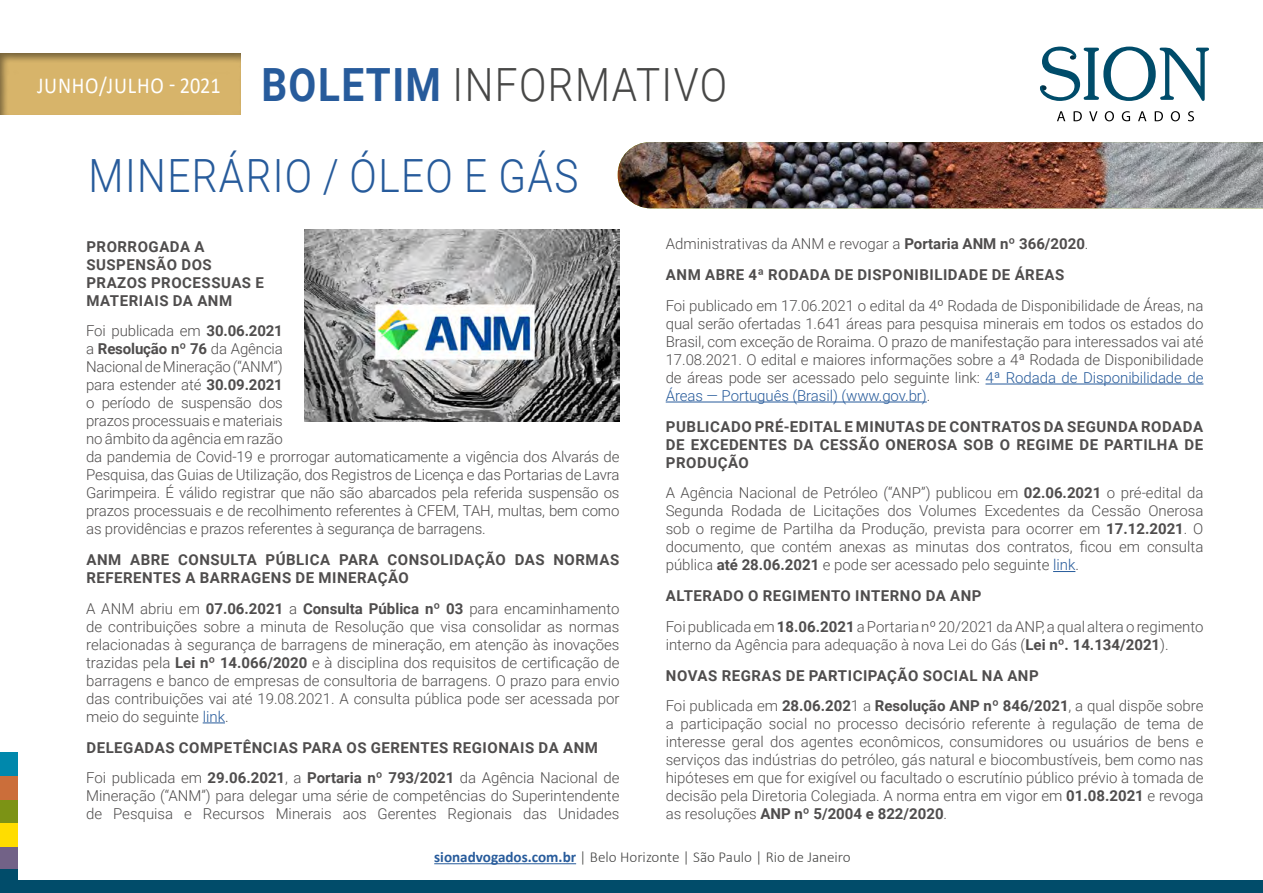
<style>
.page{position:relative;width:1263px;height:893px;background:#fff}
.page>*{position:absolute;margin:0;border:0;box-sizing:border-box;transform-origin:0 0}
.t1{font:300 45.75px "Roboto";letter-spacing:.035em;color:#275b9b;scale:.88 1}
.t2{font:22.95px "Calibri";letter-spacing:.04em;color:#fff;scale:.88 1}
.t3{font:300 15.15px "Calibri";color:#474746}
.t4{font:300 15px/18px "Roboto";letter-spacing:-.01em;color:#4f4d4d;text-align:justify}
.t5{font:700 15px/18px "Roboto";letter-spacing:.035em;color:#4f4d4d}
.s1{font-family:"Roboto";font-weight:700;font-size:45.75px;color:#275b9b}
.s2{font-family:"Roboto";font-weight:300;font-size:45.75px;color:#474746}
.s3{font-weight:300}
.s4{color:#275b9b}
.s5{font-weight:700}
.s6{font-weight:700;color:#275b9b}
</style>
<div class="page">
<div style="left:0;top:846px;width:17px;height:24px;background:#726287"></div>
<div style="left:0;top:870px;width:17px;height:23px;background:#014c6a"></div>
<div style="left:0;top:823px;width:17px;height:23px;background:#fd0"></div>
<div style="left:0;top:799px;width:17px;height:23px;background:#7c9315"></div>
<div style="left:0;top:776px;width:17px;height:23px;background:#cb6e3a"></div>
<div style="left:0;top:753px;width:17px;height:23px;background:#0088ac"></div>
<div style="left:17px;top:880px;width:1246px;height:13px;background:#014c6a"></div>
<svg style="left:1040px;top:47px;width:169px;height:54px"></svg>
<svg style="left:1057px;top:111px;width:137px;height:10px"></svg>
<svg style="left:203px;top:722px;width:22px;height:1px"></svg>
<hr style="left:985px;top:384px;width:218px;height:1px;background:#275b9b">
<hr style="left:666px;top:402px;width:261px;height:1px;background:#275b9b">
<svg style="left:1053px;top:571px;width:22px;height:1px"></svg>
<hr style="left:434px;top:863px;width:142px;height:1px;background:#275b9b">
<img style="left:618px;top:142px;width:645px;height:66px">
<img style="left:304px;top:229px;width:315px;height:193px">
<div style="left:0;top:42px;width:252px;height:74px;background:#000;opacity:.45"></div>
<h2 class="t2" style="left:37px;top:69px;width:786px">JUNHO/JULHO - 2021 <span class="s1">BOLETIM</span> <span class="s2">INFORMATIVO</span></h2>
<h1 class="t1" style="left:89px;top:144px;width:558px">MINERÁRIO / ÓLEO E GÁS</h1>
<p class="t5" style="left:666px;top:228px;width:424px;line-height:30.8px"><span class="s3">Administrativas da ANM e revogar a</span> Portaria ANM nº 366/2020<span class="s3">.<br></span>ANM ABRE 4ª RODADA DE DISPONIBILIDADE DE ÁREAS</p>
<p class="t4" style="left:666px;top:296px;width:539px">Foi publicado em 17.06.2021 o edital da 4º Rodada de Disponibilidade de Áreas, na qual serão ofertadas 1.641 áreas para pesquisa minerais em todos os estados do Brasil, com exceção de Roraima. O prazo de manifestação para interessados vai até 17.08.2021. O edital e maiores informações sobre a 4ª Rodada de Disponibilidade de áreas pode ser acessado pelo seguinte link: <span class="s4">4ª Rodada de Disponibilidade de Áreas — Português (Brasil) (www.gov.br)</span>.</p>
<p class="t5" style="left:666px;top:417px;width:539px;text-align:justify">PUBLICADO PRÉ-EDITAL E MINUTAS DE CONTRATOS DA SEGUNDA RODADA DE EXCEDENTES DA CESSÃO ONEROSA SOB O REGIME DE PARTILHA DE PRODUÇÃO</p>
<p class="t4" style="left:666px;top:483px;width:539px">A Agência Nacional de Petróleo (“ANP”) publicou em <span class="s5">02.06.2021</span> o pré-edital da Segunda Rodada de Licitações dos Volumes Excedentes da Cessão Onerosa sob o regime de Partilha da Produção, prevista para ocorrer em <span class="s5">17.12.2021</span>. O documento, que contém anexas as minutas dos contratos, ficou em consulta pública <span class="s5">até 28.06.2021</span> e pode ser acessado pelo seguinte <span class="s4">link</span>.</p>
<p class="t4" style="left:666px;top:580px;width:539px;line-height:30.8px"><span class="s5">ALTERADO O REGIMENTO INTERNO DA ANP<br></span>Foi publicada em <span class="s5">18.06.2021</span> a Portaria nº 20/2021 da ANP, a qual altera o regimento</p>
<p class="t5" style="left:666px;top:629px;width:539px;line-height:30.8px"><span class="s3">interno da Agência para adequação à nova Lei do Gás (</span>Lei nº. 14.134/2021<span class="s3">).<br></span>NOVAS REGRAS DE PARTICIPAÇÃO SOCIAL NA ANP<br><span class="s3">Foi publicada em</span> 28.06.202<span class="s3">1 a</span> Resolução ANP nº 846/2021<span class="s3">, a qual dispõe sobre</span></p>
<p class="t4" style="left:666px;top:714px;width:539px">a participação social no processo decisório referente à regulação de tema de interesse geral dos agentes econômicos, consumidores ou usuários de bens e serviços das indústrias do petróleo, gás natural e biocombustíveis, bem como nas hipóteses em que for exigível ou facultado o escrutínio público prévio à tomada de decisão pela Diretoria Colegiada. A norma entra em vigor em <span class="s5">01.08.2021</span> e revoga as resoluções <span class="s5">ANP nº 5/2004 e 822/2020</span>.</p>
<p class="t3" style="left:434px;top:848px;width:418px"><span class="s6">sionadvogados.com.br</span> | Belo Horizonte | São Paulo | Rio de Janeiro</p>
<p class="t5" style="left:86px;top:237px;width:179px">PRORROGADA A<br>SUSPENSÃO DOS<br>PRAZOS PROCESSUAS E<br>MATERIAIS DA ANM</p>
<p class="t4" style="left:86px;top:321px;width:535px;text-align:left">Foi publicada em <span class="s5">30.06.2021<br></span>a <span class="s5">Resolução nº 76</span> da Agência<br>Nacional de Mineração (“ANM”)<br>para estender até <span class="s5">30.09.2021<br></span>o período de suspensão dos<br>prazos processuais e materiais<br>no âmbito da agência em razão<br>da pandemia de Covid-19 e prorrogar automaticamente a vigência dos Alvarás de Pesquisa, das Guias de Utilização, dos Registros de Licença e das Portarias de Lavra Garimpeira. É válido registrar que não são abarcados pela referida suspensão os prazos processuais e de recolhimento referentes à CFEM, TAH, multas, bem como as providências e prazos referentes à segurança de barragens.</p>
<p class="t5" style="left:86px;top:550px;width:534px">ANM ABRE CONSULTA PÚBLICA PARA CONSOLIDAÇÃO DAS NORMAS<br>REFERENTES A BARRAGENS DE MINERAÇÃO</p>
<p class="t4" style="left:86px;top:599px;width:535px">A ANM abriu em <span class="s5">07.06.2021</span> a <span class="s5">Consulta Pública nº 03</span> para encaminhamento de contribuições sobre a minuta de Resolução que visa consolidar as normas relacionadas à segurança de barragens de mineração, em atenção às inovações trazidas pela <span class="s5">Lei nº 14.066/2020</span> e à disciplina dos requisitos de certificação de barragens e banco de empresas de consultoria de barragens. O prazo para envio das contribuições vai até 19.08.2021. A consulta pública pode ser acessada por meio do seguinte <span class="s4">link</span>.</p>
<p class="t5" style="left:86px;top:731px;width:535px;line-height:30.8px">DELEGADAS COMPETÊNCIAS PARA OS GERENTES REGIONAIS DA ANM<br><span class="s3">Foi publicada em</span> 29.06.2021<span class="s3">, a</span> Portaria nº 793/2021 <span class="s3">da Agência Nacional de</span></p>
<p class="t4" style="left:86px;top:786px;width:535px">Mineração (“ANM”) para delegar uma série de competências do Superintendente de Pesquisa e Recursos Minerais aos Gerentes Regionais das Unidades</p>
</div>
